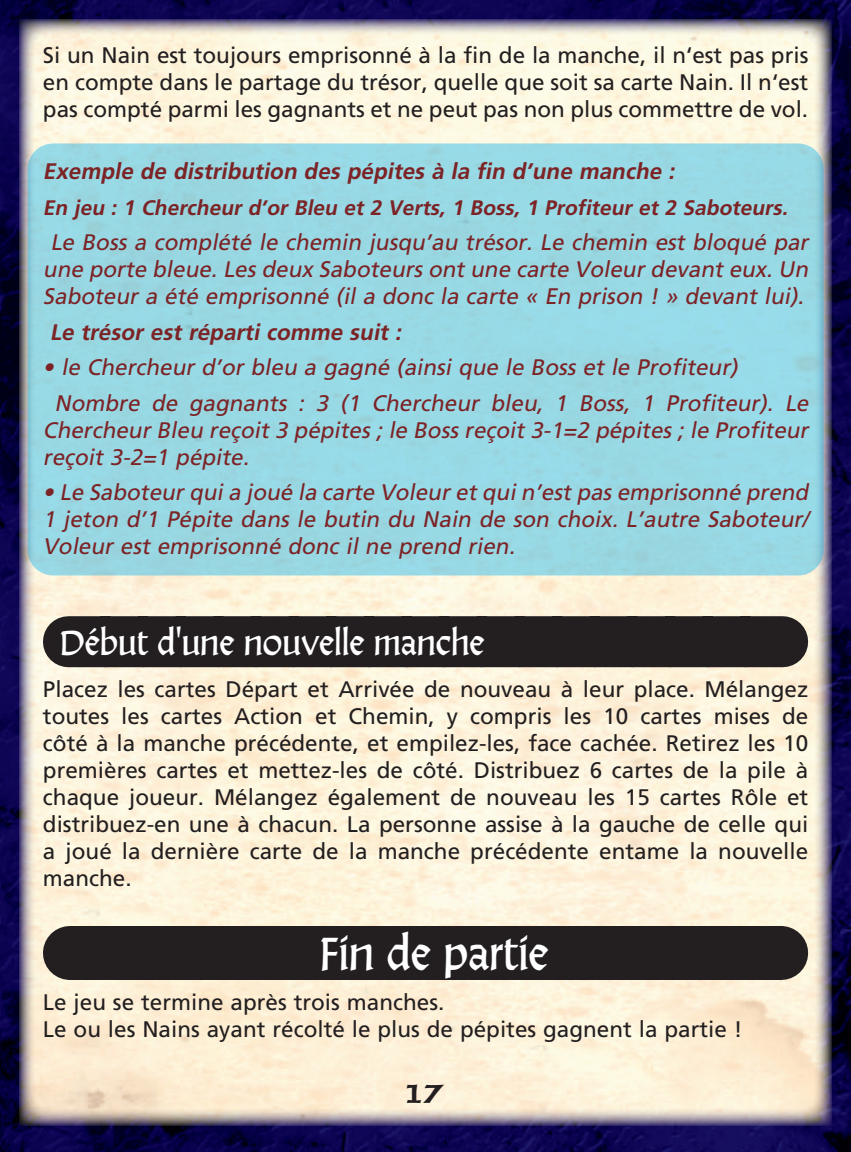
<style>
.page{position:relative;width:851px;height:1152px;background:#fff}
.page>*{position:absolute;margin:0;border:0;box-sizing:border-box;transform-origin:0 0}
.t1{font:48px "Alexander Quill";color:#fff}
.t2{font:36px "Alexander Quill";color:#fff}
.t3{font:24px "American Uncial Bold AMIGO";color:#231f20}
.t4{font:22.5px/27px "Frutiger LT Std";color:#231f20;text-align:justify}
.t5{font:italic 22.5px/27px "Frutiger LT Std";color:#7c2326}
.t6{font:italic 700 22.5px "Frutiger LT Std";color:#7c2326}
.t7{font:italic 700 21px "Frutiger LT Std";color:#7c2326}
</style>
<div class="page">
<img style="left:0;top:0;width:851px;height:1152px">
<img style="left:19px;top:20px;width:813px;height:1106px">
<div style="left:28px;top:143px;width:796px;height:432px;background:#98d9e4;border-radius:26px"></div>
<div style="left:68px;top:616px;width:715px;height:51px;background:#231f20"></div>
<div style="left:70px;top:926px;width:711px;height:54px;background:#231f20"></div>
<svg style="left:0;top:1145px;width:2px;height:7px"></svg>
<svg style="left:849px;top:1145px;width:2px;height:7px"></svg>
<p class="t4" style="left:43px;top:41px;width:767px">Si un Nain est toujours emprisonné à la fin de la manche, il n‘est pas pris en compte dans le partage du trésor, quelle que soit sa carte Nain. Il n‘est pas compté parmi les gagnants et ne peut pas non plus commettre de vol.</p>
<p class="t6" style="left:43px;top:158px;width:638px">Exemple de distribution des pépites à la fin d’une manche :</p>
<p class="t7" style="left:43px;top:195px;width:751px">En jeu : 1 Chercheur d’or Bleu et 2 Verts, 1 Boss, 1 Profiteur et 2 Saboteurs.</p>
<p class="t5" style="left:43px;top:229px;width:772px;text-align:center">Le Boss a complété le chemin j usqu’au trésor. Le chemin est bloqué par une porte bleue.Les deux Saboteurs ont une carte Voleur devant eux.Un<br>Saboteur a été emprisonné (il a donc la carte « En prison ! » devant lui).</p>
<p class="t6" style="left:50px;top:318px;width:358px">Le trésor est réparti comme suit :</p>
<p class="t5" style="left:55px;top:350px;width:760px;line-height:35.4px;text-indent:-12px">• le Chercheur d’or bleu a gagné (ainsi que le Boss et le Profiteur)<br>Nombre de gagnants : 3 (1 Chercheur bleu, 1 Boss, 1 Profiteur). Le</p>
<p class="t5" style="left:43px;top:416px;width:772px">Chercheur Bleu reçoit 3 pépites ; le Boss reçoit 3-1=2 pépites ; le Profiteur reçoit 3-2=1 pépite.</p>
<p class="t5" style="left:43px;top:479px;width:772px;text-align:justify">• Le Saboteur quia joué la carte Voleur et quin’est pas emprisonné prend 1 jeton d’1 Pépite dans le butin du Nain de son choix. L’autre Saboteur/ Voleur est emprisonné donc il ne prend rien.</p>
<h2 class="t2" style="left:60px;top:618px;width:426px">Début d'une nouvelle manche</h2>
<p class="t4" style="left:43px;top:676px;width:767px">Placez les cartes Départ et Arrivée de nouveau à leur place. Mélangez toutes les cartes Action et Chemin, y compris les 10 cartes mises de côté à la manche précédente, et empilez-les, face cachée. Retirez les 10 premières cartes et mettez-les de côté. Distribuez 6 cartes de la pile à chaque joueur. Mélangez également de nouveau les 15 cartes Rôle et distribuez-en une à chacun. La personne assise à la gauche de celle qui a joué la dernière carte de la manche précédente entame la nouvelle manche.</p>
<h1 class="t1" style="left:320px;top:921px;width:231px">Fin de partie</h1>
<p class="t4" style="left:43px;top:988px;width:701px">Le jeu se termine après trois manches.<br>Le ou les Nains ayant récolté le plus de pépites gagnent la partie !</p>
<p class="t3" style="left:406px;top:1078px;width:40px">17</p>
</div>
